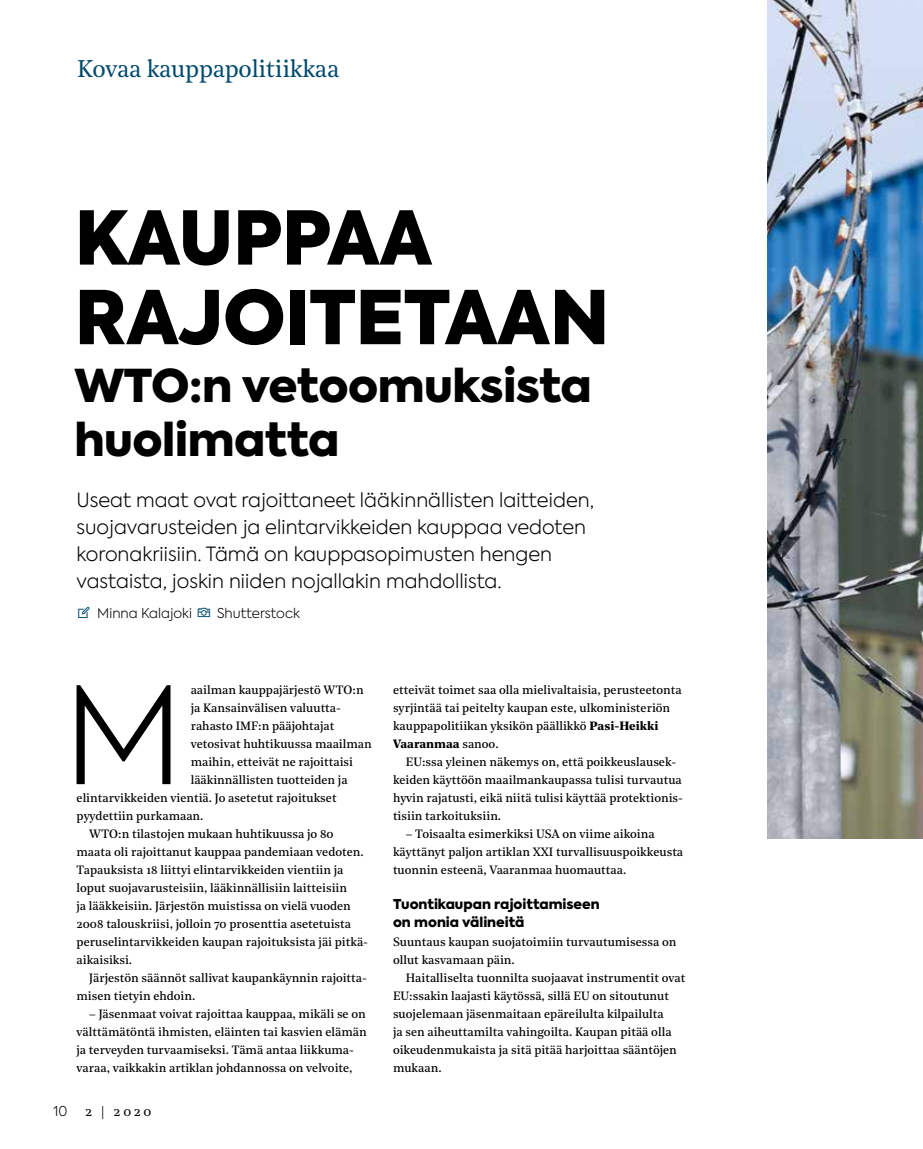
<style>
.page{position:relative;width:923px;height:1149px;background:#fff}
.page>*{position:absolute;margin:0;border:0;box-sizing:border-box;transform-origin:0 0}
.t1{font:300 133.8px "Axiforma";color:#000}
.t2{font:900 73.5px/79.5px "Axiforma";letter-spacing:-.01em;color:#000}
.t3{font:900 45px/53.7px "Axiforma";letter-spacing:-.01em;color:#000}
.t4{font:24px "Noe Text";letter-spacing:-.01em;color:#004a6e}
.t5{font:300 19.5px/27px "Axiforma";color:#000}
.t6{font:900 13.5px/18px "Axiforma";color:#000}
.t7{font:300 13.5px "Axiforma";color:#000}
.t8{font:13.5px "Noe Text";color:#000}
.t9{font:12px/18px "Noe Text";color:#000}
.s1{font-weight:700}
</style>
<div class="page">
<img style="left:767px;top:0;width:156px;height:837px">
<h3 class="t4" style="left:77px;top:50px;width:264px">Kovaa kauppapolitiikkaa</h3>
<h2 class="t2" style="left:74px;top:199px;width:537px">KAUPPAA<br>RAJOITETAAN</h2>
<h3 class="t3" style="left:74px;top:359px;width:519px">WTO:n vetoomuksista huolimatta</h3>
<h3 class="t5" style="left:77px;top:486px;width:519px">Useat maat ovat rajoittaneet lääkinnällisten laitteiden, suojavarusteiden ja elintarvikkeiden kauppaa vedoten koronakriisiin. Tämä on kauppasopimusten hengen vastaista, joskin niiden nojallakin mahdollista.</h3>
<p class="t7" style="left:97px;top:604px;width:96px">Minna Kalajoki</p>
<p class="t7" style="left:217px;top:604px;width:84px">Shutterstock</p>
<h1 class="t1" style="left:63px;top:649px;width:122px">M</h1>
<p class="t9" style="left:191px;top:680px;width:174px">aailman kauppajärjestö WTO:n</p>
<p class="t9" style="left:191px;top:698px;width:150px">ja Kansainvälisen valuutta-</p>
<p class="t9" style="left:191px;top:716px;width:145px">rahasto IMF:n pääjohtajat</p>
<p class="t9" style="left:191px;top:734px;width:182px">vetosivat huhtikuussa maailman</p>
<p class="t9" style="left:191px;top:752px;width:164px">maihin, etteivät ne rajoittaisi</p>
<p class="t9" style="left:191px;top:770px;width:158px">lääkinnällisten tuotteiden ja</p>
<p class="t9" style="left:77px;top:788px;width:262px">elintarvikkeiden vientiä. Jo asetetut rajoitukset</p>
<p class="t9" style="left:77px;top:806px;width:128px">pyydettiin purkamaan.</p>
<p class="t9" style="left:89px;top:824px;width:246px">WTO:n tilastojen mukaan huhtikuussa jo 80</p>
<p class="t9" style="left:77px;top:842px;width:289px">maata oli rajoittanut kauppaa pandemiaan vedoten.</p>
<p class="t9" style="left:77px;top:860px;width:268px">Tapauksista 18 liittyi elintarvikkeiden vientiin ja</p>
<p class="t9" style="left:77px;top:878px;width:272px">loput suojavarusteisiin, lääkinnällisiin laitteisiin</p>
<p class="t9" style="left:77px;top:896px;width:276px">ja lääkkeisiin. Järjestön muistissa on vielä vuoden</p>
<p class="t9" style="left:77px;top:914px;width:276px">2008 talouskriisi, jolloin 70 prosenttia asetetuista</p>
<p class="t9" style="left:77px;top:932px;width:293px">peruselintarvikkeiden kaupan rajoituksista jäi pitkä-</p>
<p class="t9" style="left:77px;top:950px;width:57px">aikaisiksi.</p>
<p class="t9" style="left:89px;top:968px;width:279px">Järjestön säännöt sallivat kaupankäynnin rajoitta-</p>
<p class="t9" style="left:77px;top:986px;width:120px">misen tietyin ehdoin.</p>
<p class="t9" style="left:77px;top:1004px;width:292px;text-indent:13px">– Jäsenmaat voivat rajoittaa kauppaa, mikäli se on välttämätöntä ihmisten, eläinten tai kasvien elämän ja terveyden turvaamiseksi. Tämä antaa liikkuma&shy;varaa, vaikkakin artiklan johdannossa on velvoite,</p>
<p class="t7" style="left:54px;top:1101px;width:15px">10</p>
<p class="t8" style="left:85px;top:1100px;width:68px">2 | 2020</p>
<p class="t9" style="left:393px;top:680px;width:290px">etteivät toimet saa olla mielivaltaisia, perusteetonta syrjintää tai peitelty kaupan este, ulkoministeriön kauppapolitiikan yksikön päällikkö <span class="s1">Pasi-Heikki Vaaranmaa</span> sanoo.</p>
<p class="t9" style="left:393px;top:752px;width:292px;text-indent:13px">EU:ssa yleinen näkemys on, että poikkeuslausek&shy;keiden käyttöön maailmankaupassa tulisi turvautua hyvin rajatusti, eikä niitä tulisi käyttää protektionis&shy;tisiin tarkoituksiin.</p>
<p class="t9" style="left:393px;top:824px;width:292px;text-indent:13px">– Toisaalta esimerkiksi USA on viime aikoina käyttänyt paljon artiklan XXI turvallisuuspoikkeusta tuonnin esteenä, Vaaranmaa huomauttaa.</p>
<p class="t6" style="left:393px;top:894px;width:208px">Tuontikaupan rajoittamiseen on monia välineitä</p>
<p class="t9" style="left:393px;top:932px;width:285px">Suuntaus kaupan suojatoimiin turvautumisessa on ollut kasvamaan päin.</p>
<p class="t9" style="left:393px;top:968px;width:294px;text-indent:13px">Haitalliselta tuonnilta suojaavat instrumentit ovat EU:ssakin laajasti käytössä, sillä EU on sitoutunut suojelemaan jäsenmaitaan epäreilulta kilpailulta<br>ja sen aiheuttamilta vahingoilta. Kaupan pitää olla oikeudenmukaista ja sitä pitää harjoittaa sääntöjen mukaan.</p>
</div>
